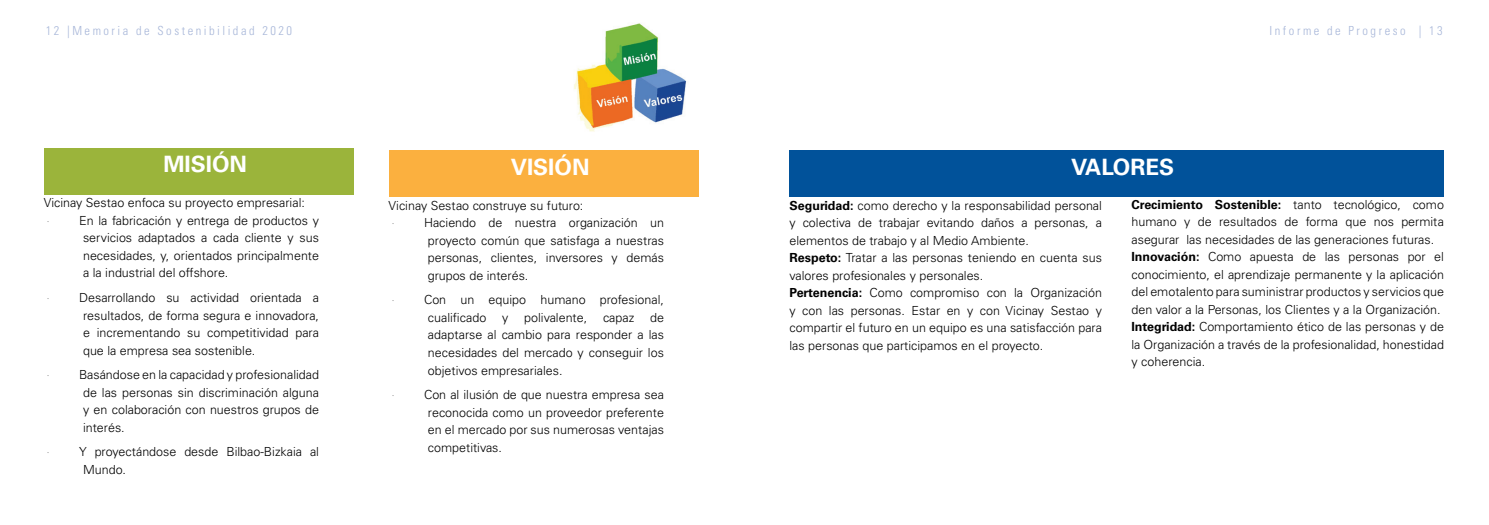
<style>
.page{position:relative;width:1489px;height:525px;background:#fff}
.page>*{position:absolute;margin:0;border:0;box-sizing:border-box;transform-origin:0 0}
.t1{font:700 22.5px "Univers LT Std";color:#fff}
.t2{font:300 12.5px/17.5px "Univers LT Std";color:#000;text-align:justify}
.t3{font:300 condensed 12.5px "Univers LT Std";letter-spacing:.2em;color:#a8b7d9}
.t4{font:100 ultra-condensed 12.5px "Univers LT Std";color:#000}
.s1{font-weight:700}
</style>
<div class="page">
<img style="left:574px;top:23px;width:113px;height:109px">
<div style="left:44px;top:148px;width:309px;height:46px;background:#9bb43b"></div>
<div style="left:388px;top:150px;width:310px;height:47px;background:#fbb03f"></div>
<div style="left:789px;top:150px;width:654px;height:47px;background:#01529a"></div>
<p class="t3" style="left:46px;top:24px;width:248px">12 |Memoria de Sostenibilidad 2020</p>
<p class="t3" style="left:1269px;top:24px;width:175px">Informe de Progreso | 13</p>
<h1 class="t1" style="left:163px;top:151px;width:85px">MISIÓN</h1>
<p class="t2" style="left:44px;top:194px;width:263px">Vicinay Sestao enfoca su proyecto empresarial:</p>
<p class="t4" style="left:48px;top:214px;width:3px">-</p>
<p class="t2" style="left:83px;top:212px;width:237px;text-indent:-4px">En la fabricación y entrega de productos y servicios adaptados a cada cliente y sus necesidades, y, orientados principalmente a la industrial del offshore.</p>
<p class="t4" style="left:48px;top:291px;width:3px">-</p>
<p class="t2" style="left:83px;top:289px;width:237px;text-indent:-4px">Desarrollando su actividad orientada a resultados, de forma segura e innovadora, e incrementando su competitividad para que la empresa sea sostenible.</p>
<p class="t4" style="left:48px;top:368px;width:3px">-</p>
<p class="t2" style="left:83px;top:366px;width:237px;text-indent:-4px">Basándose en la capacidad y profesionalidad de las personas sin discriminación alguna y en colaboración con nuestros grupos de interés.</p>
<p class="t4" style="left:48px;top:445px;width:3px">-</p>
<p class="t2" style="left:83px;top:443px;width:237px;text-indent:-4px">Y proyectándose desde Bilbao-Bizkaia al<br>Mundo.</p>
<h1 class="t1" style="left:510px;top:154px;width:80px">VISIÓN</h1>
<p class="t2" style="left:388px;top:196px;width:196px">Vicinay Sestao construye su futuro:</p>
<p class="t4" style="left:392px;top:216px;width:3px">-</p>
<p class="t2" style="left:428px;top:214px;width:237px;text-indent:-4px">Haciendo de nuestra organización un proyecto común que satisfaga a nuestras personas, clientes, inversores y demás grupos de interés.</p>
<p class="t4" style="left:392px;top:293px;width:3px">-</p>
<p class="t2" style="left:428px;top:291px;width:237px;text-indent:-4px">Con un equipo humano profesional, cualificado</p>
<p class="t2" style="left:428px;top:308px;width:237px;text-indent:222px">de adaptarse al cambio para responder a las necesidades del mercado y conseguir los objetivos empresariales.</p>
<p class="t2" style="left:502px;top:308px;width:8px">y</p>
<p class="t2" style="left:524px;top:308px;width:64px">polivalente,</p>
<p class="t2" style="left:603px;top:308px;width:33px">capaz</p>
<p class="t4" style="left:392px;top:388px;width:3px">-</p>
<p class="t2" style="left:428px;top:386px;width:237px;text-indent:-4px">Con al ilusión de que nuestra empresa sea reconocida como un proveedor preferente en el mercado por sus numerosas ventajas competitivas.</p>
<h1 class="t1" style="left:1071px;top:154px;width:104px">VALORES</h1>
<p class="t2" style="left:789px;top:196px;width:314px;text-align:left"><span class="s1">Seguridad:</span> como derecho y la responsabilidad personal y colectiva de trabajar evitando daños a personas, a elementos de trabajo y al Medio Ambiente.<br><span class="s1">Respeto:</span> Tratar a las personas teniendo en cuenta sus valores profesionales y personales.<br><span class="s1">Pertenencia:</span> Como compromiso con la Organización y con las personas. Estar en y con Vicinay Sestao y compartir el futuro en un equipo es una satisfacción para las personas que participamos en el proyecto.</p>
<p class="t2" style="left:1131px;top:195px;width:314px;text-align:left"><span class="s1">Crecimiento Sostenible:</span> tanto tecnológico, como humano y de resultados de forma que nos permita asegurar las necesidades de las generaciones futuras.<br><span class="s1">Innovación:</span> Como apuesta de las personas por el conocimiento, el aprendizaje permanente y la aplicación del emotalento para suministrar productos y servicios que den valor a la Personas, los Clientes y a la Organización.<br><span class="s1">Integridad:</span> Comportamiento ético de las personas y de la Organización a través de la profesionalidad, honestidad y coherencia.</p>
</div>
